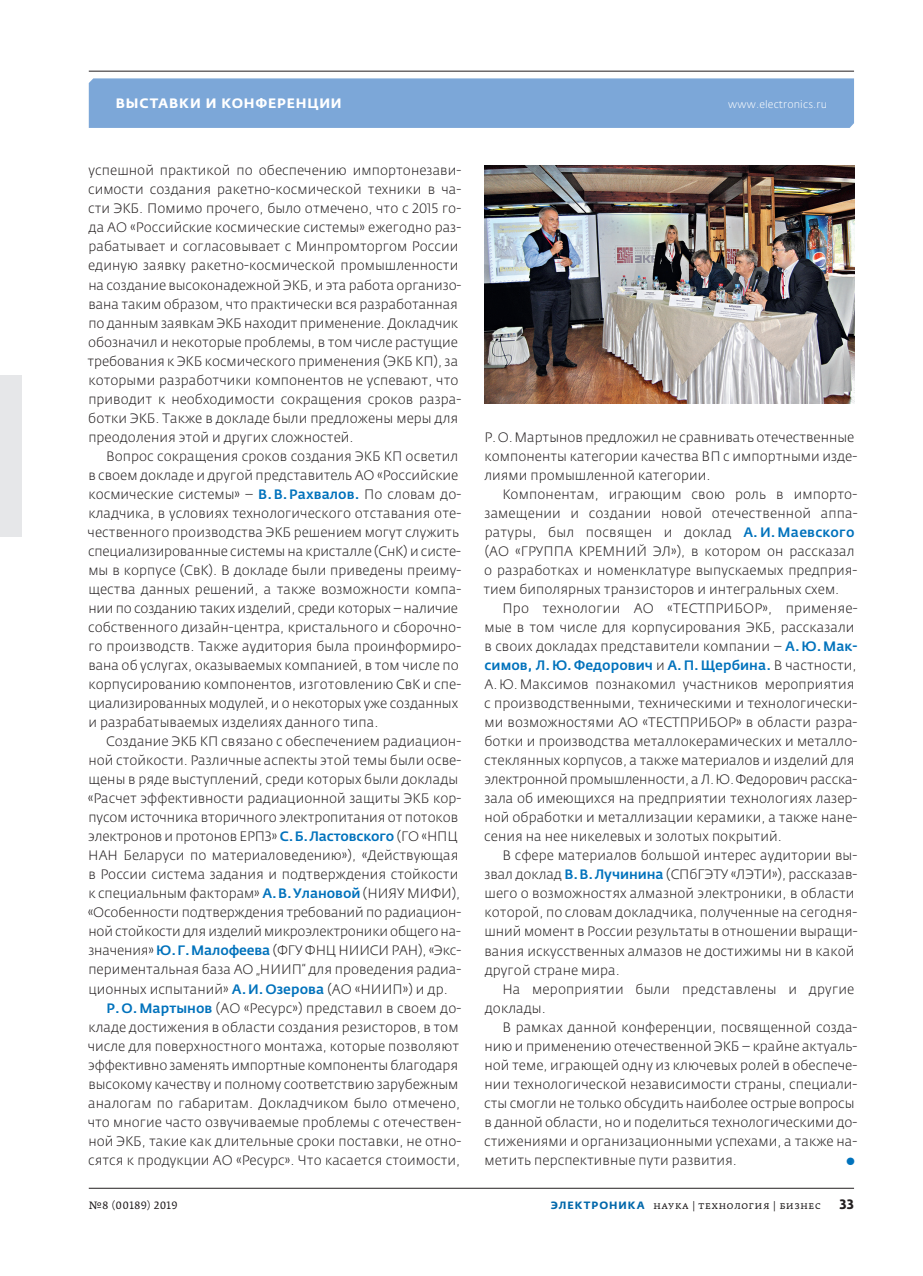
<style>
.page{position:relative;width:923px;height:1276px;background:#fff}
.page>*{position:absolute;margin:0;border:0;box-sizing:border-box;transform-origin:0 0}
.t1{font:300 13.5px/19px "Fedra Sans Pro";letter-spacing:.005em;color:#231f20}
.t2{font:300 13.5px "Fedra Sans Pro";letter-spacing:-.015em;color:#231f20}
.t3{font:700 13.5px "Fedra Sans Alt Pro";letter-spacing:.06em;color:#fff}
.t4{font:700 13.5px "Fedra Sans Pro";color:#231f20}
.t5{font:300 13.5px "Fedra Sans Pro";color:#0072bc}
.t6{font:10.5px "Fedra Serif A Pro";letter-spacing:.035em;color:#231f20}
.t7{font:300 10.5px "Fedra Sans Pro";letter-spacing:.015em;color:#fff}
.s1{font-weight:500;color:#0072bc}
.s2{font-family:"Fedra Sans Alt Pro";font-weight:700;color:#0067aa}
</style>
<div class="page">
<div style="left:89px;top:78px;width:765px;height:50px;background:#7ca7d8"></div>
<hr style="left:89px;top:71px;width:765px;height:1px;background:#231f20">
<hr style="left:89px;top:1188px;width:765px;height:1px;background:#231f20">
<div style="left:0;top:375px;width:21px;height:162px;background:#e6e7e9"></div>
<img style="left:485px;top:166px;width:369px;height:238px">
<p class="t3" style="left:116px;top:95px;width:227px">ВЫСТАВКИ И КОНФЕРЕНЦИИ</p>
<p class="t7" style="left:728px;top:98px;width:100px">www.electronics.ru</p>
<p class="t1" style="left:87px;top:161px;width:376px">успешной практикой по обеспечению импортонезави&shy;симости создания ракетно- космической техники в ча&shy;сти ЭКБ. Помимо прочего, было отмечено, что с 2015 го&shy;да АО «Российские космические системы» ежегодно раз&shy;рабатывает и согласовывает с Минпромторгом России единую заявку ракетно- космической промышленности на создание высоконадежной ЭКБ, и эта работа организо&shy;вана таким образом, что практически вся разработанная по данным заявкам ЭКБ находит применение. Докладчик обозначил и некоторые проблемы, в том числе растущие требования к ЭКБ космического применения (ЭКБ КП), за которыми разработчики компонентов не успевают, что приводит к необходимости сокращения сроков разра&shy;ботки ЭКБ. Также в докладе были предложены меры для преодоления этой и других сложностей.</p>
<p class="t1" style="left:88px;top:446px;width:375px;text-indent:19px">Вопрос сокращения сроков создания ЭКБ КП осветил в своем докладе и другой представитель АО «Российские космические системы» – <span class="s1">В. В. Рахвалов.</span> По словам до&shy;кладчика, в условиях технологического отставания оте&shy;чественного производства ЭКБ решением могут служить специализированные системы на кристалле (СнК) и систе&shy;мы в корпусе (СвК). В докладе были приведены преиму&shy;щества данных решений, а также возможности компа&shy;нии по созданию таких изделий, среди которых – наличие собственного дизайн-центра, кристального и сборочно&shy;го производств. Также аудитория была проинформиро&shy;вана об услугах, оказываемых компанией, в том числе по корпусированию компонентов, изготовлению СвК и спе&shy;циализированных модулей, и о некоторых уже созданных и разрабатываемых изделиях данного типа.</p>
<p class="t1" style="left:106px;top:732px;width:356px">Создание ЭКБ КП связано с обеспечением радиацион-</p>
<p class="t1" style="left:88px;top:751px;width:374px">ной стойкости. Различные аспекты этой темы были осве-</p>
<p class="t1" style="left:88px;top:770px;width:371px">щены в ряде выступлений, среди которых были доклады</p>
<p class="t1" style="left:88px;top:789px;width:375px">«Расчет эффективности радиационной защиты ЭКБ кор-</p>
<p class="t1" style="left:88px;top:808px;width:371px">пусом источника вторичного электропитания от потоков</p>
<p class="t1" style="left:88px;top:827px;width:371px">электронов и протонов ЕРПЗ» <span class="s1">С. Б. Ластовского</span> (ГО «НПЦ</p>
<p class="t1" style="left:88px;top:846px;width:371px">НАН Беларуси по материаловедению»), «Действующая</p>
<p class="t1" style="left:88px;top:865px;width:371px">в России система задания и подтверждения стойкости</p>
<p class="t1" style="left:88px;top:884px;width:373px">к специальным факторам» <span class="s1">А. В. Улановой</span> (НИЯУ МИФИ),</p>
<p class="t1" style="left:88px;top:903px;width:375px">«Особенности подтверждения требований по радиацион-</p>
<p class="t2" style="left:88px;top:923px;width:374px">ной стойкости для изделий микроэлектроники общего на-</p>
<p class="t1" style="left:88px;top:941px;width:374px">значения» <span class="s1">Ю. Г. Малофеева</span> (ФГУ ФНЦ НИИСИ РАН), «Экс-</p>
<p class="t1" style="left:88px;top:960px;width:374px">периментальная база АО „НИИП“ для проведения радиа-</p>
<p class="t1" style="left:88px;top:979px;width:361px">ционных испытаний» <span class="s1">А. И. Озерова</span> (АО «НИИП») и др.</p>
<p class="t1" style="left:107px;top:998px;width:356px"><span class="s1">Р. О. Мартынов</span> (АО «Ресурс») представил в своем до-</p>
<p class="t1" style="left:88px;top:1017px;width:372px">кладе достижения в области создания резисторов, в том</p>
<p class="t1" style="left:88px;top:1036px;width:373px">числе для поверхностного монтажа, которые позволяют</p>
<p class="t1" style="left:88px;top:1055px;width:371px">эффективно заменять импортные компоненты благодаря</p>
<p class="t1" style="left:88px;top:1074px;width:371px">высокому качеству и полному соответствию зарубежным</p>
<p class="t1" style="left:88px;top:1093px;width:373px">аналогам по габаритам. Докладчиком было отмечено,</p>
<p class="t1" style="left:88px;top:1112px;width:375px">что многие часто озвучиваемые проблемы с отечествен-</p>
<p class="t1" style="left:88px;top:1131px;width:374px">ной ЭКБ, такие как длительные сроки поставки, не отно-</p>
<p class="t1" style="left:88px;top:1150px;width:374px">сятся к продукции АО «Ресурс». Что касается стоимости,</p>
<p class="t1" style="left:484px;top:427px;width:374px">Р. О. Мартынов предложил не сравнивать отечественные компоненты категории качества ВП с импортными изде&shy;лиями промышленной категории.</p>
<p class="t1" style="left:483px;top:484px;width:375px;text-indent:19px">Компонентам, играющим свою роль в импорто&shy;замещении и создании новой отечественной аппа&shy;ратуры, был посвящен и доклад <span class="s1">А. И. Маевского </span>(АО «ГРУППА КРЕМНИЙ ЭЛ»), в котором он рассказал о разработках и номенклатуре выпускаемых предприя&shy;тием биполярных транзисторов и интегральных схем.</p>
<p class="t1" style="left:484px;top:599px;width:375px;text-indent:18px">Про технологии АО «ТЕСТПРИБОР», применяе&shy;мые в том числе для корпусирования ЭКБ, рассказали в своих докладах представители компании – <span class="s1">А. Ю. Мак&shy;симов, Л. Ю. Федорович</span> и <span class="s1">А. П. Щербина.</span> В частности, А. Ю. Максимов познакомил участников мероприятия с производственными, техническими и технологически&shy;ми возможностями АО «ТЕСТПРИБОР» в области разра&shy;ботки и производства металлокерамических и металло&shy;стеклянных корпусов, а также материалов и изделий для электронной промышленности, а Л. Ю. Федорович расска&shy;зала об имеющихся на предприятии технологиях лазер&shy;ной обработки и металлизации керамики, а также нане&shy;сения на нее никелевых и золотых покрытий.</p>
<p class="t1" style="left:484px;top:846px;width:374px;text-indent:18px">В сфере материалов большой интерес аудитории вы&shy;звал доклад <span class="s1">В. В. Лучинина</span> (СПбГЭТУ «ЛЭТИ»), рассказав&shy;шего о возможностях алмазной электроники, в области которой, по словам докладчика, полученные на сегодня&shy;шний момент в России результаты в отношении выращи&shy;вания искусственных алмазов не достижимы ни в какой другой стране мира.</p>
<p class="t1" style="left:485px;top:979px;width:371px;text-indent:18px">На мероприятии были представлены и другие доклады.</p>
<p class="t1" style="left:484px;top:1017px;width:375px;text-indent:18px">В рамках данной конференции, посвященной созда&shy;нию и применению отечественной ЭКБ – крайне актуаль&shy;ной теме, играющей одну из ключевых ролей в обеспече&shy;нии технологической независимости страны, специали&shy;сты смогли не только обсудить наиболее острые вопросы в данной области, но и поделиться технологическими до&shy;стижениями и организационными успехами, а также на&shy;метить перспективные пути развития.</p>
<p class="t5" style="left:845px;top:1151px;width:12px">●</p>
<p class="t6" style="left:89px;top:1198px;width:90px">№8 (00189) 2019</p>
<p class="t6" style="left:551px;top:1198px;width:272px"><span class="s2">ЭЛЕКТРОНИКА</span> наука | технология | бизнес</p>
<p class="t4" style="left:839px;top:1195px;width:16px">33</p>
</div>
